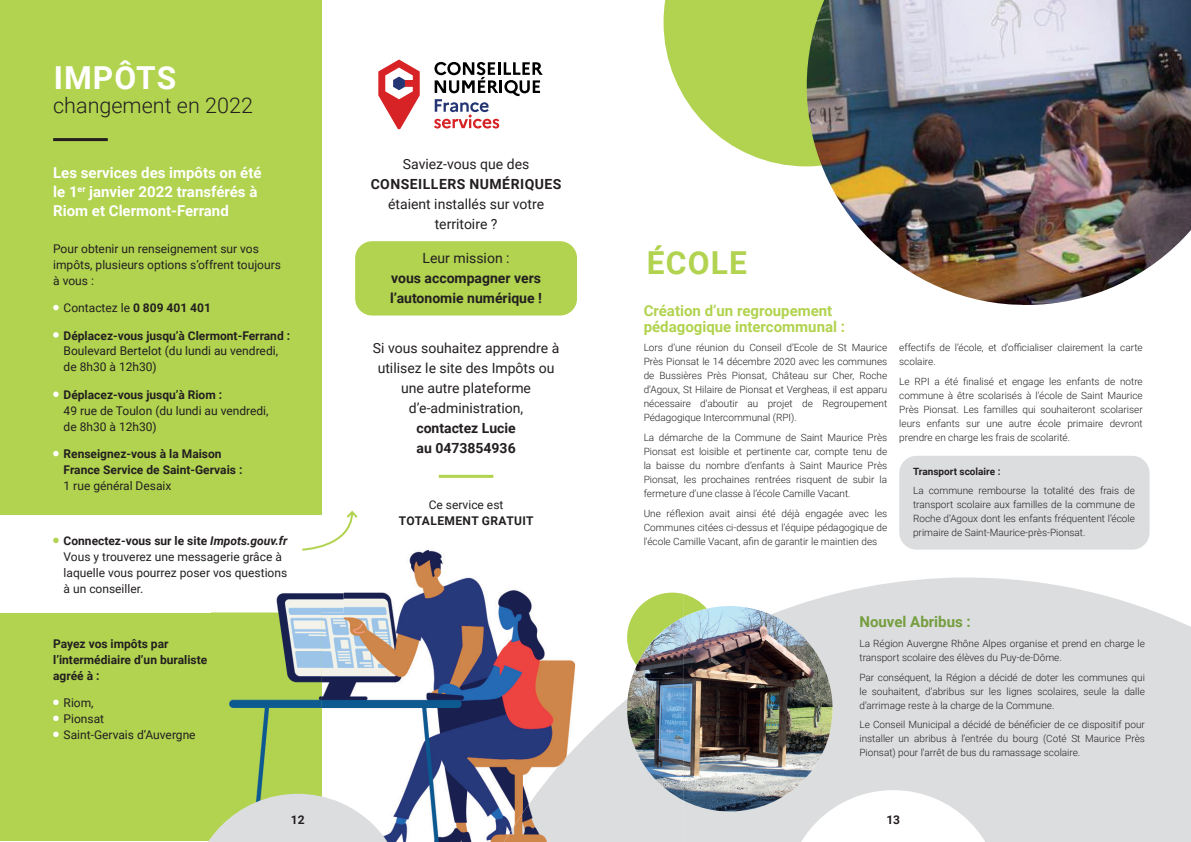
<style>
.page{position:relative;width:1191px;height:842px;background:#fff}
.page>*{position:absolute;margin:0;border:0;box-sizing:border-box;transform-origin:0 0}
.t1{font:700 31.7px "Roboto";letter-spacing:.035em;color:#fff}
.t2{font:700 31.7px "Roboto";letter-spacing:.035em;color:#b1d34f}
.t3{font:300 21.6px "Roboto";color:#231f20}
.t4{font:700 15px/19px "Roboto";color:#fff}
.t5{font:700 15px/16px "Roboto";color:#b1d34f}
.t6{font:700 15px "Roboto";color:#759e3f}
.t7{font:14px/20px "Roboto";color:#231f20;text-align:center}
.t8{font:700 14px/20px "Roboto";color:#231f20}
.t9{font:700 14px "Roboto";letter-spacing:.035em;color:#231f20}
.t10{font:12px/16px "Roboto";color:#231f20}
.t11{font:700 12px/16px "Roboto";color:#231f20}
.t12{font:700 12px "Roboto";letter-spacing:.035em;color:#231f20}
.t13{font:300 10px/14px "Roboto";color:#231f20;text-align:justify}
.t14{font:700 10px "Roboto";color:#231f20}
.s1{font-weight:700}
.s2{font-weight:700;font-style:italic}
</style>
<div class="page">
<div style="left:0;top:0;width:322px;height:841px;background:#b1d34f"></div>
<svg style="left:683px;top:577px;width:508px;height:265px;fill:#dcdddf"></svg>
<div style="left:0;top:515px;width:343px;height:97px;background:#fff"></div>
<svg style="left:663px;top:0;width:143px;height:166px;fill:#b1d34f"></svg>
<div style="left:899px;top:456px;width:250px;height:94px;background:#dcdddf;border-radius:17px"></div>
<svg style="left:785px;top:790px;width:216px;height:52px"></svg>
<img style="left:806px;top:0;width:385px;height:305px">
<img style="left:683px;top:606px;width:47px;height:205px">
<img style="left:322px;top:550px;width:355px;height:292px">
<img style="left:627px;top:593px;width:56px;height:72px">
<img style="left:211px;top:612px;width:111px;height:182px">
<img style="left:504px;top:698px;width:179px;height:144px">
<img style="left:276px;top:552px;width:67px;height:60px">
<img style="left:631px;top:617px;width:52px;height:61px">
<img style="left:627px;top:678px;width:56px;height:61px">
<img style="left:631px;top:739px;width:52px;height:61px">
<svg style="left:378px;top:60px;width:42px;height:69px"></svg>
<svg style="left:434px;top:62px;width:109px;height:67px"></svg>
<svg style="left:53px;top:305px;width:6px;height:5px"></svg>
<svg style="left:53px;top:332px;width:6px;height:6px"></svg>
<svg style="left:53px;top:391px;width:6px;height:6px"></svg>
<svg style="left:53px;top:451px;width:6px;height:5px"></svg>
<svg style="left:53px;top:538px;width:6px;height:5px"></svg>
<svg style="left:53px;top:699px;width:6px;height:6px"></svg>
<svg style="left:53px;top:715px;width:6px;height:6px"></svg>
<svg style="left:53px;top:731px;width:6px;height:6px"></svg>
<svg style="left:190px;top:794px;width:215px;height:48px"></svg>
<hr style="left:439px;top:475px;width:54px;height:3px;background:#b1d34f">
<hr style="left:53px;top:138px;width:55px;height:3px;background:#231f20">
<div style="left:355px;top:241px;width:222px;height:75px;background:#b1d34f;border-radius:17px"></div>
<svg style="left:300px;top:509px;width:60px;height:43px"></svg>
<h1 class="t1" style="left:54px;top:55px;width:124px">IMPÔTS</h1>
<h2 class="t3" style="left:53px;top:90px;width:201px">changement en 2022</h2>
<h3 class="t4" style="left:53px;top:162px;width:210px">Les services des impôts on été le 1<sup>er</sup> janvier 2022 transférés à<br>Riom et Clermont-Ferrand</h3>
<p class="t10" style="left:53px;top:240px;width:229px">Pour obtenir un renseignement sur vos impôts, plusieurs options s’offrent toujours à vous :</p>
<p class="t10" style="left:64px;top:299px;width:149px">Contactez le <span class="s1">0 809 401 401</span></p>
<p class="t11" style="left:64px;top:327px;width:228px">Déplacez-vous jusqu’à Clermont-Ferrand :</p>
<p class="t10" style="left:64px;top:343px;width:216px">Boulevard Bertelot (du lundi au vendredi, de 8h30 à 12h30)</p>
<p class="t11" style="left:64px;top:386px;width:160px">Déplacez-vous jusqu’à Riom :</p>
<p class="t10" style="left:64px;top:402px;width:206px">49 rue de Toulon (du lundi au vendredi, de 8h30 à 12h30)</p>
<p class="t11" style="left:64px;top:445px;width:180px">Renseignez-vous à la Maison<br>France Service de Saint-Gervais :</p>
<p class="t10" style="left:64px;top:477px;width:109px">1 rue général Desaix</p>
<p class="t10" style="left:64px;top:532px;width:225px"><span class="s1">Connectez-vous sur le site</span> <span class="s2">Impots.gouv.fr </span>Vous y trouverez une messagerie grâce à laquelle vous pourrez poser vos questions à un conseiller.</p>
<p class="t11" style="left:53px;top:635px;width:156px">Payez vos impôts par l’intermédiaire d’un buraliste agréé à :</p>
<p class="t10" style="left:64px;top:694px;width:134px">Riom,<br>Pionsat<br>Saint-Gervais d’Auvergne</p>
<p class="t11" style="left:291px;top:811px;width:15px">12</p>
<h3 class="t7" style="left:403px;top:154px;width:128px">Saviez-vous que des</h3>
<h3 class="t9" style="left:371px;top:174px;width:192px">CONSEILLERS NUMÉRIQUES</h3>
<h3 class="t7" style="left:388px;top:194px;width:158px">étaient installés sur votre territoire ?</h3>
<h3 class="t7" style="left:422px;top:248px;width:88px">Leur mission :</h3>
<h3 class="t8" style="left:390px;top:268px;width:153px">vous accompagner vers l’autonomie numérique !</h3>
<h3 class="t7" style="left:373px;top:337px;width:188px">Si vous souhaitez apprendre à utilisez le site des Impôts ou une autre plateforme d’e-administration,</h3>
<h3 class="t8" style="left:416px;top:417px;width:101px">contactez Lucie au 0473854936</h3>
<p class="t10" style="left:429px;top:496px;width:76px">Ce service est</p>
<p class="t12" style="left:399px;top:512px;width:136px">TOTALEMENT GRATUIT</p>
<h1 class="t2" style="left:647px;top:240px;width:101px">ÉCOLE</h1>
<h3 class="t5" style="left:643px;top:302px;width:203px">Création d’un regroupement pédagogique intercommunal :</h3>
<p class="t13" style="left:643px;top:340px;width:245px">Lors d’une réunion du Conseil d’Ecole de St Maurice Près Pionsat le 14 décembre 2020 avec les communes de Bussières Près Pionsat, Château sur Cher, Roche d’Agoux, St Hilaire de Pionsat et Vergheas, il est apparu nécessaire d’aboutir au projet de Regroupement Pédagogique Intercommunal (RPI).</p>
<p class="t13" style="left:643px;top:430px;width:245px">La démarche de la Commune de Saint Maurice Près Pionsat est loisible et pertinente car, compte tenu de la baisse du nombre d’enfants à Saint Maurice Près Pionsat, les prochaines rentrées risquent de subir la fermeture d’une classe à l’école Camille Vacant.</p>
<p class="t13" style="left:643px;top:506px;width:245px">Une réflexion avait ainsi été déjà engagée avec les Communes citées ci-dessus et l’équipe pédagogique de l’école Camille Vacant, afin de garantir le maintien des</p>
<p class="t13" style="left:899px;top:340px;width:245px">effectifs de l’école, et d’officialiser clairement la carte scolaire.</p>
<p class="t13" style="left:899px;top:374px;width:245px">Le RPI a été finalisé et engage les enfants de notre commune à être scolarisés à l’école de Saint Maurice Près Pionsat. Les familles qui souhaiteront scolariser leurs enfants sur une autre école primaire devront prendre en charge les frais de scolarité.</p>
<p class="t14" style="left:913px;top:464px;width:89px">Transport scolaire :</p>
<p class="t13" style="left:913px;top:483px;width:223px">La commune rembourse la totalité des frais de transport scolaire aux familles de la commune de Roche d’Agoux dont les enfants fréquentent l’école primaire de Saint-Maurice-près-Pionsat.</p>
<h3 class="t6" style="left:859px;top:611px;width:113px">Nouvel Abribus :</h3>
<p class="t13" style="left:859px;top:636px;width:287px">La Région Auvergne Rhône Alpes organise et prend en charge le transport scolaire des élèves du Puy-de-Dôme.</p>
<p class="t13" style="left:859px;top:670px;width:287px">Par conséquent, la Région a décidé de doter les communes qui le souhaitent, d’abribus sur les lignes scolaires, seule la dalle d’arrimage reste à la charge de la Commune.</p>
<p class="t13" style="left:859px;top:717px;width:287px">Le Conseil Municipal a décidé de bénéficier de ce dispositif pour installer un abribus à l’entrée du bourg (Coté St Maurice Près Pionsat) pour l’arrêt de bus du ramassage scolaire.</p>
<p class="t11" style="left:886px;top:811px;width:15px">13</p>
</div>
